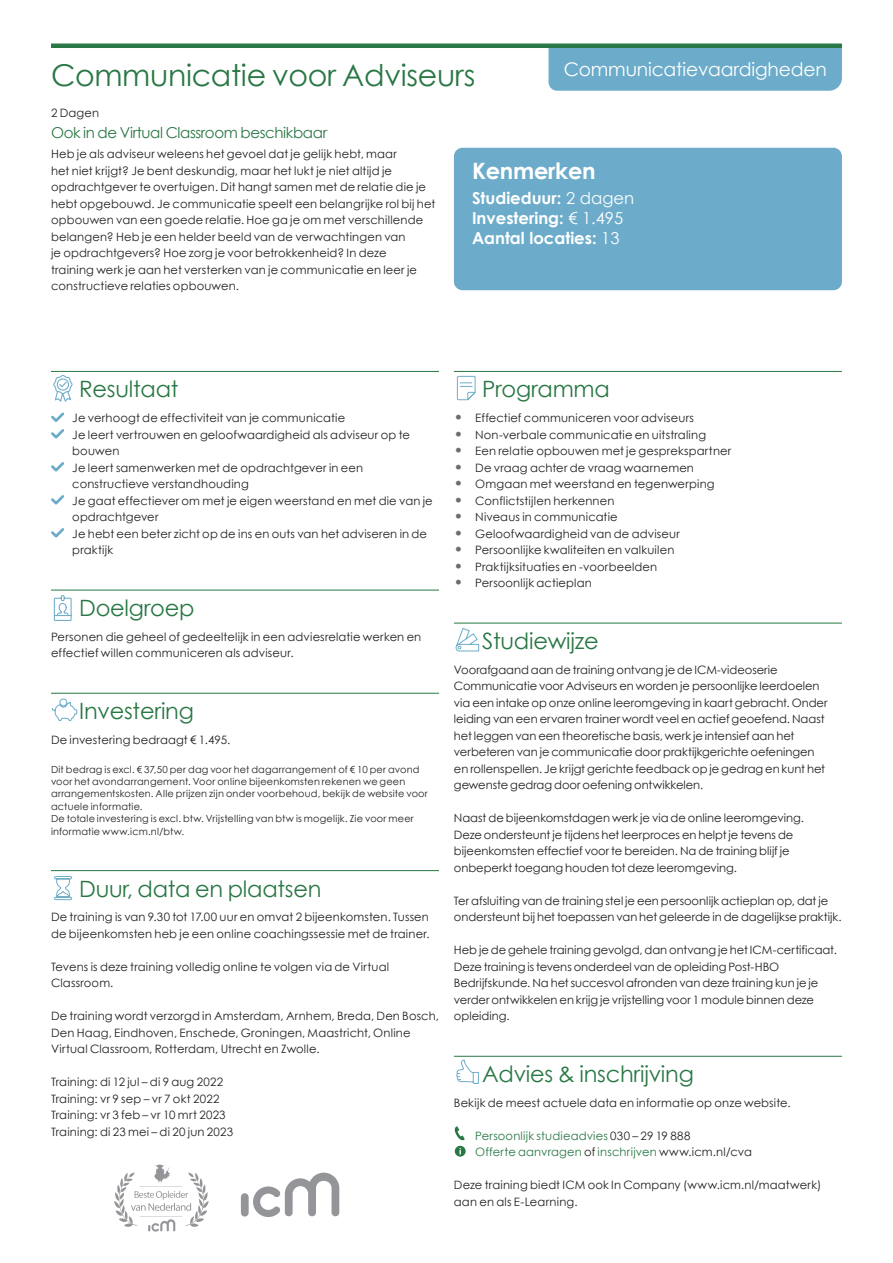
<style>
.page{position:relative;width:893px;height:1263px;background:#fff}
.page>*{position:absolute;margin:0;border:0;box-sizing:border-box;transform-origin:0 0}
.t1{font:30px "Century Gothic";letter-spacing:-.01em;color:#297744}
.t2{font:22.5px "Century Gothic";letter-spacing:-.01em;color:#297744}
.t3{font:700 22.5px "Century Gothic";letter-spacing:-.01em;color:#fff}
.t4{font:18.75px "Century Gothic";letter-spacing:-.01em;color:#fff}
.t5{font:700 16.5px/19.8px "Century Gothic";color:#fff}
.t6{font:15px "Century Gothic";letter-spacing:-.025em;color:#297744}
.t7{font:11.55px/16.5px "Century Gothic";letter-spacing:.01em;color:#231f20}
.t8{font:11.55px/16.5px "Century Gothic";letter-spacing:.015em;color:#297744}
.t9{font:9.75px/12.3px "Century Gothic";letter-spacing:.02em;color:#231f20}
.s1{font-weight:400}
.s2{font-family:"Univers LT Std";font-weight:300;font-size:13.5px;color:#6c6d70}
.s3{color:#231f20}
</style>
<div class="page">
<div style="left:454px;top:148px;width:388px;height:142px;background:#6cacca;border-radius:9px"></div>
<div style="left:549px;top:48px;width:293px;height:43px;background:#6cacca"></div>
<hr style="left:51px;top:371px;width:388px;height:1px;background:#297744">
<hr style="left:51px;top:590px;width:388px;height:1px;background:#297744">
<hr style="left:51px;top:693px;width:388px;height:1px;background:#297744">
<hr style="left:51px;top:870px;width:388px;height:1px;background:#297744">
<svg style="left:53px;top:375px;width:20px;height:27px"></svg>
<svg style="left:51px;top:412px;width:14px;height:27px"></svg>
<svg style="left:51px;top:462px;width:14px;height:10px"></svg>
<svg style="left:51px;top:495px;width:14px;height:10px"></svg>
<svg style="left:51px;top:528px;width:14px;height:10px"></svg>
<svg style="left:53px;top:595px;width:19px;height:26px"></svg>
<svg style="left:52px;top:698px;width:26px;height:24px"></svg>
<svg style="left:54px;top:876px;width:19px;height:25px"></svg>
<hr style="left:454px;top:371px;width:388px;height:1px;background:#297744">
<hr style="left:454px;top:623px;width:388px;height:1px;background:#297744">
<hr style="left:454px;top:1056px;width:388px;height:1px;background:#297744">
<svg style="left:456px;top:375px;width:20px;height:26px"></svg>
<svg style="left:455px;top:628px;width:24px;height:24px"></svg>
<svg style="left:456px;top:1059px;width:23px;height:25px"></svg>
<svg style="left:455px;top:1126px;width:10px;height:14px"></svg>
<svg style="left:455px;top:1146px;width:11px;height:10px"></svg>
<hr style="left:51px;top:44px;width:791px;height:4px;background:#297744">
<svg style="left:114px;top:1164px;width:95px;height:67px"></svg>
<svg style="left:241px;top:1172px;width:98px;height:45px"></svg>
<h1 class="t1" style="left:51px;top:57px;width:426px">Communicatie voor Adviseurs</h1>
<p class="t7" style="left:51px;top:104px;width:50px">2 Dagen</p>
<p class="t6" style="left:51px;top:124px;width:278px">Ook in de Virtual Classroom beschikbaar</p>
<h3 class="t4" style="left:564px;top:58px;width:265px">Communicatievaardigheden</h3>
<p class="t7" style="left:51px;top:145px;width:386px">Heb je als adviseur weleens het gevoel dat je gelijk hebt, maar<br>het niet krijgt? Je bent deskundig, maar het lukt je niet altijd je opdrachtgever te overtuigen. Dit hangt samen met de relatie die je hebt opgebouwd. Je communicatie speelt een belangrijke rol bij het opbouwen van een goede relatie. Hoe ga je om met verschillende belangen? Heb je een helder beeld van de verwachtingen van<br>je opdrachtgevers? Hoe zorg je voor betrokkenheid? In deze<br>training werk je aan het versterken van je communicatie en leer je constructieve relaties opbouwen.</p>
<h2 class="t3" style="left:472px;top:156px;width:125px">Kenmerken</h2>
<h3 class="t5" style="left:472px;top:188px;width:164px">Studieduur: <span class="s1">2 dagen<br></span>Investering: <span class="s1">€ 1.495<br></span>Aantal locaties: <span class="s1">13</span></h3>
<h2 class="t2" style="left:79px;top:375px;width:101px">Resultaat</h2>
<p class="t7" style="left:72px;top:409px;width:362px">Je verhoogt de effectiviteit van je communicatie<br>Je leert vertrouwen en geloofwaardigheid als adviseur op te bouwen<br>Je leert samenwerken met de opdrachtgever in een constructieve verstandhouding<br>Je gaat effectiever om met je eigen weerstand en met die van je opdrachtgever<br>Je hebt een beter zicht op de ins en outs van het adviseren in de praktijk</p>
<h2 class="t2" style="left:79px;top:594px;width:117px">Doelgroep</h2>
<p class="t7" style="left:51px;top:628px;width:372px">Personen die geheel of gedeeltelijk in een adviesrelatie werken en effectief willen communiceren als adviseur.</p>
<h2 class="t2" style="left:79px;top:697px;width:116px">Investering</h2>
<p class="t7" style="left:51px;top:731px;width:181px">De investering bedraagt € 1.495.</p>
<p class="t9" style="left:51px;top:763px;width:378px">Dit bedrag is excl. € 37,50 per dag voor het dagarrangement of € 10 per avond voor het avondarrangement. Voor online bijeenkomsten rekenen we geen arrangementskosten. Alle prijzen zijn onder voorbehoud, bekijk de website voor actuele informatie.<br>De totale investering is excl. btw. Vrijstelling van btw is mogelijk. Zie voor meer informatie www.icm.nl/btw.</p>
<h2 class="t2" style="left:79px;top:875px;width:244px">Duur, data en plaatsen</h2>
<p class="t7" style="left:51px;top:909px;width:380px">De training is van 9.30 tot 17.00 uur en omvat 2 bijeenkomsten. Tussen de bijeenkomsten heb je een online coachingssessie met de trainer.</p>
<p class="t7" style="left:51px;top:958px;width:340px">Tevens is deze training volledig online te volgen via de Virtual<br>Classroom.</p>
<p class="t7" style="left:51px;top:1008px;width:390px">De training wordt verzorgd in Amsterdam, Arnhem, Breda, Den Bosch,<br>Den Haag, Eindhoven, Enschede, Groningen, Maastricht, Online<br>Virtual Classroom, Rotterdam, Utrecht en Zwolle.</p>
<p class="t7" style="left:51px;top:1074px;width:184px">Training: di 12 jul – di 9 aug 2022<br>Training: vr 9 sep – vr 7 okt 2022<br>Training: vr 3 feb – vr 10 mrt 2023<br>Training: di 23 mei – di 20 jun 2023</p>
<h2 class="t2" style="left:482px;top:375px;width:129px">Programma</h2>
<p class="t7" style="left:455px;top:409px;width:240px"><span class="s2">•</span> Effectief communiceren voor adviseurs</p>
<p class="t7" style="left:455px;top:426px;width:252px"><span class="s2">•</span> Non-verbale communicatie en uitstraling</p>
<p class="t7" style="left:455px;top:442px;width:278px"><span class="s2">•</span> Een relatie opbouwen met je gesprekspartner</p>
<p class="t7" style="left:455px;top:459px;width:240px"><span class="s2">•</span> De vraag achter de vraag waarnemen</p>
<p class="t7" style="left:455px;top:475px;width:261px"><span class="s2">•</span> Omgaan met weerstand en tegenwerping</p>
<p class="t7" style="left:455px;top:492px;width:161px"><span class="s2">•</span> Conflictstijlen herkennen</p>
<p class="t7" style="left:455px;top:508px;width:164px"><span class="s2">•</span> Niveaus in communicatie</p>
<p class="t7" style="left:455px;top:525px;width:226px"><span class="s2">•</span> Geloofwaardigheid van de adviseur</p>
<p class="t7" style="left:455px;top:541px;width:221px"><span class="s2">•</span> Persoonlijke kwaliteiten en valkuilen</p>
<p class="t7" style="left:455px;top:558px;width:204px"><span class="s2">•</span> Praktijksituaties en -voorbeelden</p>
<p class="t7" style="left:455px;top:574px;width:138px"><span class="s2">•</span> Persoonlijk actieplan</p>
<h2 class="t2" style="left:482px;top:627px;width:118px">Studiewijze</h2>
<p class="t7" style="left:454px;top:661px;width:375px">Voorafgaand aan de training ontvang je de ICM-videoserie Communicatie voor Adviseurs en worden je persoonlijke leerdoelen via een intake op onze online leeromgeving in kaart gebracht. Onder leiding van een ervaren trainer wordt veel en actief geoefend. Naast het leggen van een theoretische basis, werk je intensief aan het verbeteren van je communicatie door praktijkgerichte oefeningen en rollenspellen. Je krijgt gerichte feedback op je gedrag en kunt het gewenste gedrag door oefening ontwikkelen.</p>
<p class="t7" style="left:454px;top:810px;width:352px">Naast de bijeenkomstdagen werk je via de online leeromgeving.<br>Deze ondersteunt je tijdens het leerproces en helpt je tevens de bijeenkomsten effectief voor te bereiden. Na de training blijf je onbeperkt toegang houden tot deze leeromgeving.</p>
<p class="t7" style="left:454px;top:892px;width:389px">Ter afsluiting van de training stel je een persoonlijk actieplan op, dat je ondersteunt bij het toepassen van het geleerde in de dagelijkse praktijk.</p>
<p class="t7" style="left:454px;top:942px;width:384px">Heb je de gehele training gevolgd, dan ontvang je het ICM-certificaat.<br>Deze training is tevens onderdeel van de opleiding Post-HBO Bedrijfskunde. Na het succesvol afronden van deze training kun je je verder ontwikkelen en krijg je vrijstelling voor 1 module binnen deze opleiding.</p>
<h2 class="t2" style="left:482px;top:1060px;width:213px">Advies &amp; inschrijving</h2>
<p class="t7" style="left:454px;top:1094px;width:338px">Bekijk de meest actuele data en informatie op onze website.</p>
<p class="t8" style="left:475px;top:1127px;width:278px">Persoonlijk studieadvies <span class="s3">030 – 29 19 888<br></span>Offerte aanvragen <span class="s3">of</span> inschrijven <span class="s3">www.icm.nl/cva</span></p>
<p class="t7" style="left:454px;top:1177px;width:369px">Deze training biedt ICM ook In Company (www.icm.nl/maatwerk) aan en als E-Learning.</p>
</div>
